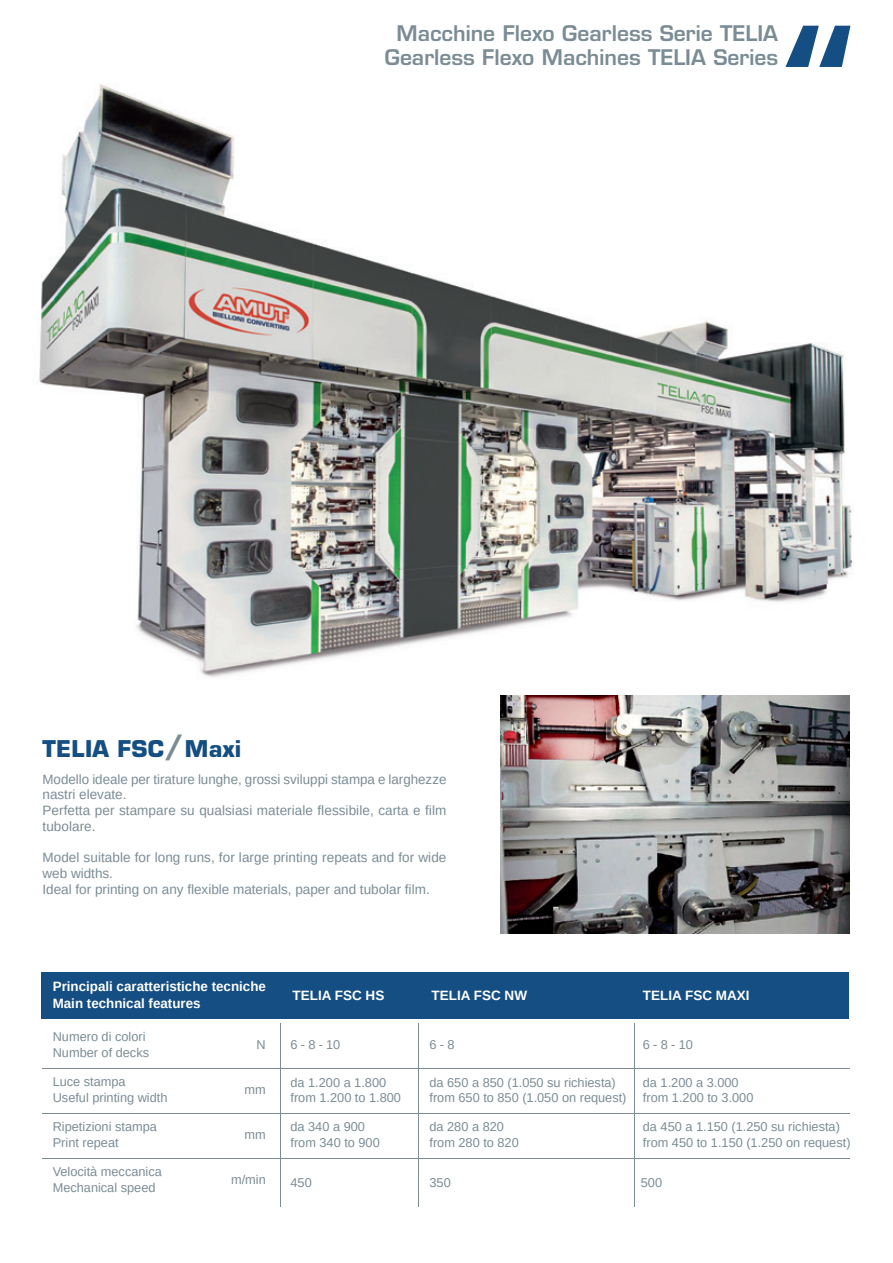
<style>
.page{position:relative;width:893px;height:1263px;background:#fff}
.page>*{position:absolute;margin:0;border:0;box-sizing:border-box;transform-origin:0 0}
.t1{font:700 22.5px "Eurostile LT Std";letter-spacing:.01em;color:#144e82}
.t2{font:600 21px/24px "Eurostile LT Std";color:#7b8c95;text-align:center}
.t3{font:13.5px/15.8px "Liberation Sans";color:#7b8c95}
.t4{font:700 13.5px/16.5px "Liberation Sans";color:#fff}
.t5{font:12.75px/15.8px "Liberation Sans";color:#7b8c95}
.s1{font-size:30px;color:#7b8c95}
</style>
<div class="page">
<img style="left:39px;top:84px;width:815px;height:620px">
<svg style="left:785px;top:26px;width:65px;height:41px"></svg>
<hr style="left:280px;top:1023px;width:1px;height:184px;background:#7b8c95">
<hr style="left:418px;top:1023px;width:1px;height:184px;background:#7b8c95">
<hr style="left:634px;top:1023px;width:1px;height:184px;background:#7b8c95">
<div style="left:41px;top:972px;width:808px;height:46px;background:#144e82"></div>
<hr style="left:43px;top:1068px;width:807px;height:1px;background:#7b8c95">
<hr style="left:43px;top:1113px;width:807px;height:1px;background:#7b8c95">
<hr style="left:43px;top:1158px;width:807px;height:1px;background:#7b8c95">
<img style="left:501px;top:695px;width:348px;height:238px">
<h2 class="t2" style="left:385px;top:22px;width:395px">Macchine Flexo Gearless Serie TELIA<br>Gearless Flexo Machines TELIA Series</h2>
<h1 class="t1" style="left:43px;top:735px;width:200px">TELIA FSC<span class="s1">/</span>Maxi</h1>
<p class="t3" style="left:43px;top:771px;width:405px">Modello ideale per tirature lunghe, grossi sviluppi stampa e larghezze nastri elevate.<br>Perfetta per stampare su qualsiasi materiale flessibile, carta e film tubolare.</p>
<p class="t3" style="left:43px;top:850px;width:405px">Model suitable for long runs, for large printing repeats and for wide web widths.<br>Ideal for printing on any flexible materials, paper and tubolar film.</p>
<p class="t4" style="left:53px;top:978px;width:215px">Principali caratteristiche tecniche<br>Main technical features</p>
<p class="t4" style="left:293px;top:987px;width:93px">TELIA FSC HS</p>
<p class="t4" style="left:432px;top:987px;width:97px">TELIA FSC NW</p>
<p class="t4" style="left:643px;top:987px;width:108px">TELIA FSC MAXI</p>
<p class="t5" style="left:53px;top:1029px;width:94px">Numero di colori</p>
<p class="t5" style="left:53px;top:1045px;width:98px">Number of decks</p>
<p class="t5" style="left:53px;top:1074px;width:74px">Luce stampa</p>
<p class="t5" style="left:53px;top:1090px;width:116px">Useful printing width</p>
<p class="t5" style="left:53px;top:1119px;width:106px">Ripetizioni stampa</p>
<p class="t5" style="left:53px;top:1135px;width:67px">Print repeat</p>
<p class="t5" style="left:53px;top:1164px;width:111px">Velocità meccanica</p>
<p class="t5" style="left:53px;top:1180px;width:104px">Mechanical speed</p>
<p class="t5" style="left:257px;top:1037px;width:11px">N</p>
<p class="t5" style="left:245px;top:1082px;width:23px">mm</p>
<p class="t5" style="left:245px;top:1127px;width:23px">mm</p>
<p class="t5" style="left:231px;top:1172px;width:36px">m/min</p>
<p class="t5" style="left:290px;top:1037px;width:51px">6 - 8 - 10</p>
<p class="t5" style="left:429px;top:1037px;width:27px">6 - 8</p>
<p class="t5" style="left:643px;top:1037px;width:51px">6 - 8 - 10</p>
<p class="t5" style="left:290px;top:1074px;width:112px">da 1.200 a 1.800 from 1.200 to 1.800</p>
<p class="t5" style="left:429px;top:1074px;width:199px">da 650 a 850 (1.050 su richiesta) from 650 to 850 (1.050 on request)</p>
<p class="t5" style="left:643px;top:1074px;width:112px">da 1.200 a 3.000 from 1.200 to 3.000</p>
<p class="t5" style="left:290px;top:1119px;width:91px">da 340 a 900 from 340 to 900</p>
<p class="t5" style="left:429px;top:1119px;width:91px">da 280 a 820 from 280 to 820</p>
<p class="t5" style="left:643px;top:1119px;width:209px">da 450 a 1.150 (1.250 su richiesta) from 450 to 1.150 (1.250 on request)</p>
<p class="t5" style="left:290px;top:1174px;width:23px">450</p>
<p class="t5" style="left:429px;top:1174px;width:23px">350</p>
<p class="t5" style="left:641px;top:1174px;width:23px">500</p>
</div>
